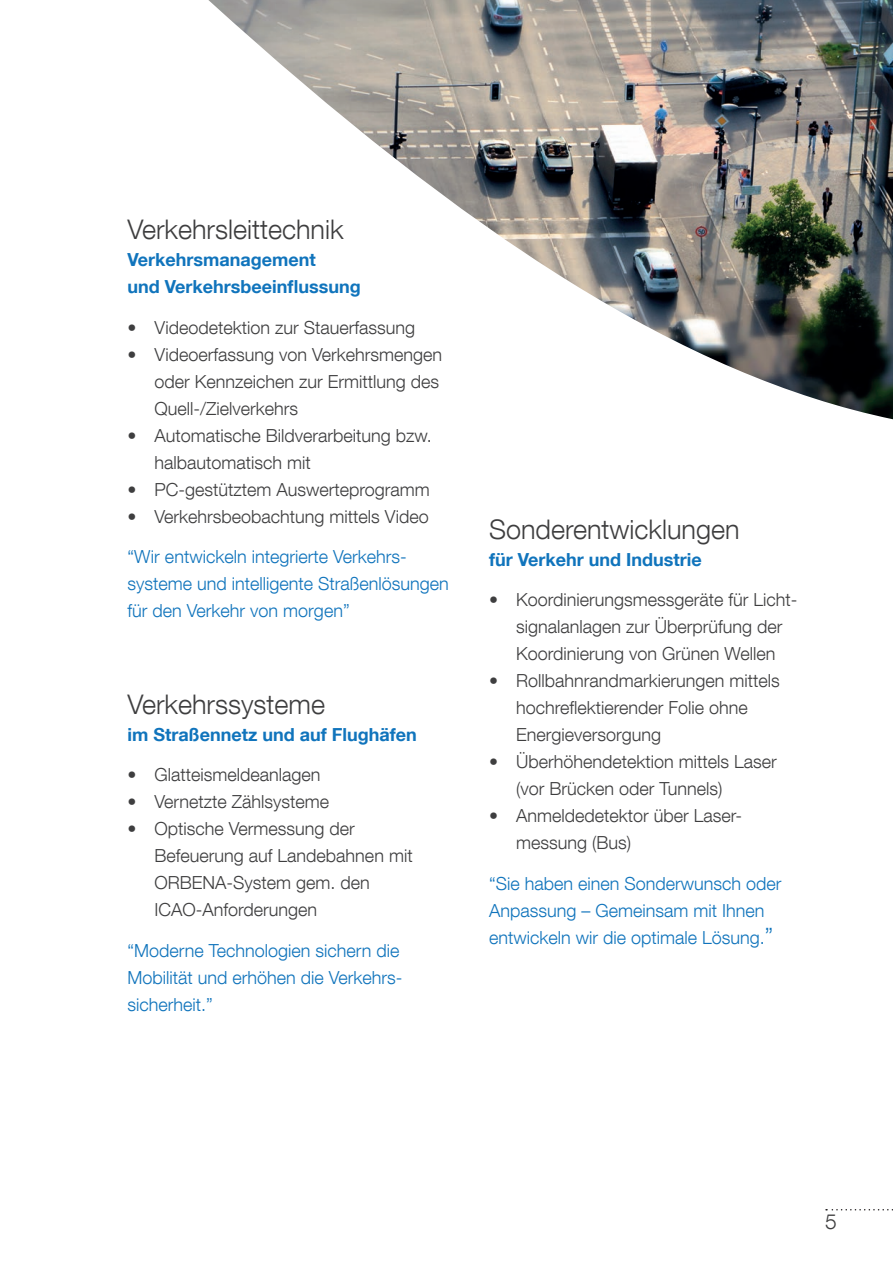
<style>
.page{position:relative;width:893px;height:1263px;background:#fff}
.page>*{position:absolute;margin:0;border:0;box-sizing:border-box;transform-origin:0 0}
.t1{font:300 27px "Helvetica Neue LT Com";color:#3e3e3f}
.t2{font:300 21px "Helvetica Neue LT Com";color:#3e3e3f}
.t3{font:300 18px/27px "Helvetica Neue LT Com";color:#3e3e3f}
.t4{font:300 18px/27px "Helvetica Neue LT Com";color:#1074bc}
.t5{font:700 18px/27px "Helvetica Neue LT Com";color:#1074bc}
.s1{font-size:22.5px}
</style>
<div class="page">
<svg style="left:826px;top:1209px;width:67px;height:1px"></svg>
<img style="left:208px;top:0;width:685px;height:419px">
<p class="t1" style="left:128px;top:213px;width:218px">Verkehrsleittechnik</p>
<p class="t5" style="left:128px;top:246px;width:235px">Verkehrsmanagement<br>und Verkehrsbeeinflussung</p>
<p class="t3" style="left:128px;top:314px;width:289px">• Videodetektion zur Stauerfassung</p>
<p class="t3" style="left:155px;top:341px;width:289px;text-indent:-27px">• Videoerfassung von Verkehrsmengen oder Kennzeichen zur Ermittlung des<br>Quell-/Zielverkehrs</p>
<p class="t3" style="left:155px;top:422px;width:279px;text-indent:-27px">• Automatische Bildverarbeitung bzw. halbautomatisch mit</p>
<p class="t3" style="left:128px;top:476px;width:304px">• PC-gestütztem Auswerteprogramm</p>
<p class="t3" style="left:128px;top:503px;width:303px">• Verkehrsbeobachtung mittels Video</p>
<p class="t4" style="left:128px;top:543px;width:281px">“Wir entwickeln integrierte Verkehrs-</p>
<p class="t4" style="left:128px;top:570px;width:323px">systeme und intelligente Straßenlösungen für den Verkehr von morgen”</p>
<p class="t1" style="left:128px;top:687px;width:199px">Verkehrssysteme</p>
<p class="t5" style="left:128px;top:720px;width:291px">im Straßennetz und auf Flughäfen</p>
<p class="t3" style="left:128px;top:761px;width:195px">• Glatteismeldeanlagen</p>
<p class="t3" style="left:128px;top:788px;width:203px">• Vernetzte Zählsysteme</p>
<p class="t3" style="left:155px;top:815px;width:260px;text-indent:-27px">• Optische Vermessung der<br>Befeuerung auf Landebahnen mit<br>ORBENA-System gem. den<br>ICAO-Anforderungen</p>
<p class="t4" style="left:128px;top:936px;width:274px">“Moderne Technologien sichern die</p>
<p class="t4" style="left:128px;top:963px;width:277px">Mobilität und erhöhen die Verkehrs&shy;sicherheit.”</p>
<p class="t1" style="left:489px;top:512px;width:252px">Sonderentwicklungen</p>
<p class="t5" style="left:489px;top:545px;width:214px">für Verkehr und Industrie</p>
<p class="t3" style="left:516px;top:586px;width:283px;text-indent:-27px">• Koordinierungsmessgeräte für Licht&shy;signalanlagen zur Überprüfung der<br>Koordinierung von Grünen Wellen</p>
<p class="t3" style="left:516px;top:667px;width:265px;text-indent:-27px">• Rollbahnrandmarkierungen mittels hochreflektierender Folie ohne<br>Energieversorgung</p>
<p class="t3" style="left:516px;top:748px;width:262px;text-indent:-27px">• Überhöhendetektion mittels Laser (vor Brücken oder Tunnels)</p>
<p class="t3" style="left:516px;top:802px;width:228px;text-indent:-27px">• Anmeldedetektor über Laser&shy;messung (Bus)</p>
<p class="t4" style="left:489px;top:869px;width:294px">“Sie haben einen Sonderwunsch oder<br>Anpassung – Gemeinsam mit Ihnen</p>
<p class="t4" style="left:489px;top:923px;width:286px">entwickeln wir die optimale Lösung.<span class="s1">”</span></p>
<p class="t2" style="left:825px;top:1209px;width:13px">5</p>
</div>
